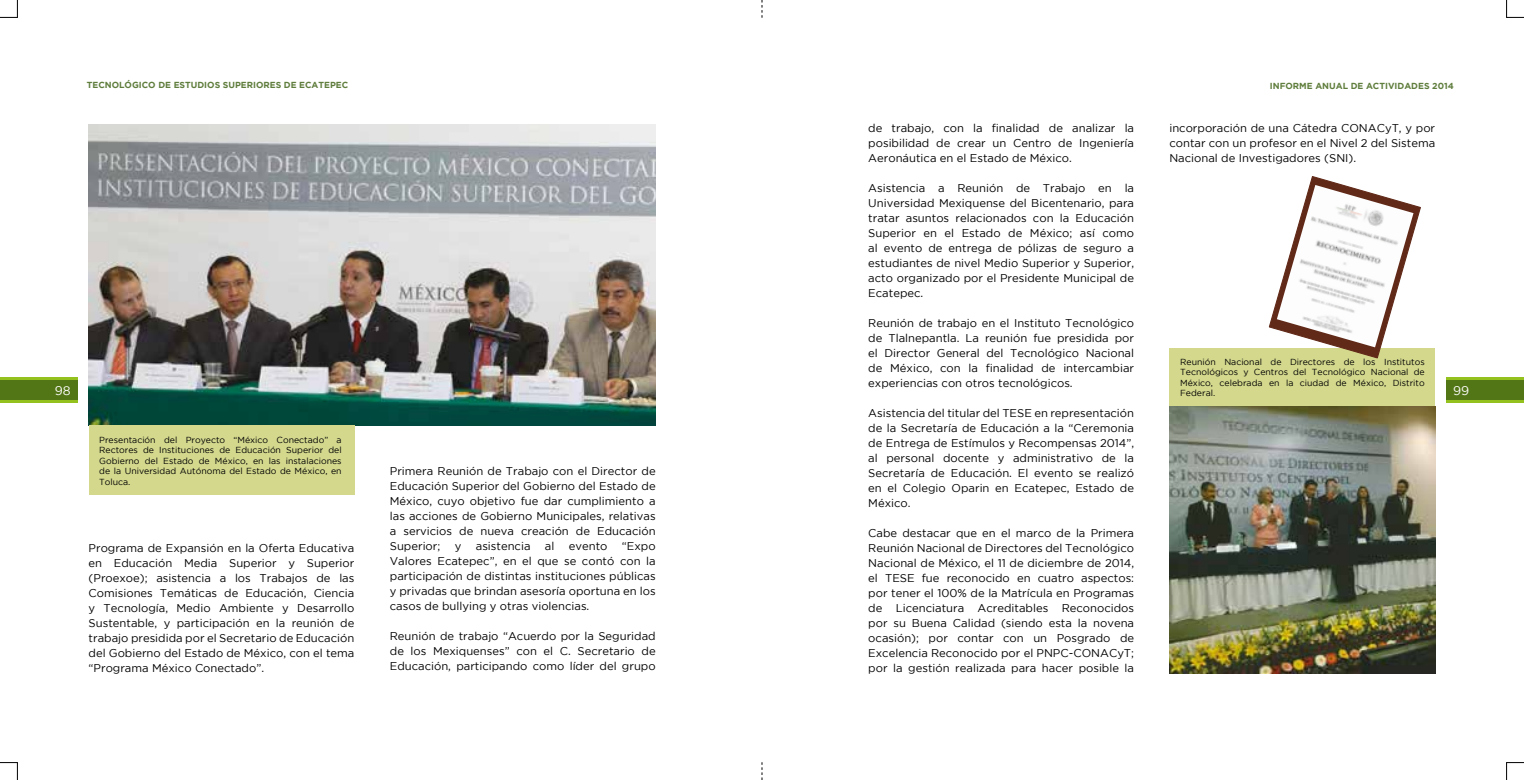
<style>
.page{position:relative;width:1524px;height:780px;background:#fff}
.page>*{position:absolute;margin:0;border:0;box-sizing:border-box;transform-origin:0 0}
.t1{font:12.5px "Gotham";color:#fff}
.t2{font:11.25px/15px "Gotham";color:#000;text-align:justify}
.t3{font:8.75px/10.5px "Gotham";color:#000;text-align:justify}
.t4{font:700 8.75px "Gotham";color:#5f7d3c}
</style>
<div class="page">
<div style="left:0;top:377px;width:78px;height:25px;background:#95c11f"></div>
<div style="left:1446px;top:377px;width:78px;height:25px;background:#95c11f"></div>
<div style="left:0;top:380px;width:78px;height:20px;background:#527516"></div>
<div style="left:1446px;top:380px;width:78px;height:20px;background:#527516"></div>
<svg style="left:1506px;top:0;width:18px;height:18px"></svg>
<svg style="left:1506px;top:762px;width:18px;height:18px"></svg>
<svg style="left:0;top:0;width:18px;height:18px"></svg>
<svg style="left:0;top:762px;width:18px;height:18px"></svg>
<svg style="left:761px;top:0;width:1px;height:18px"></svg>
<svg style="left:761px;top:762px;width:1px;height:18px"></svg>
<img style="left:89px;top:124px;width:567px;height:301px">
<div style="left:89px;top:425px;width:265px;height:69px;background:#d3d88d"></div>
<div style="left:1169px;top:348px;width:266px;height:58px;background:#d3d88d"></div>
<img style="left:1169px;top:406px;width:266px;height:267px">
<svg style="left:1268px;top:176px;width:153px;height:183px"></svg>
<img style="left:1277px;top:185px;width:136px;height:162px">
<p class="t4" style="left:87px;top:80px;width:263px">TECNOLÓGICO DE ESTUDIOS SUPERIORES DE ECATEPEC</p>
<p class="t4" style="left:1270px;top:80px;width:185px">INFORME ANUAL DE ACTIVIDADES 2014</p>
<p class="t2" style="left:1169px;top:120px;width:267px">incorporación de una Cátedra CONACyT, y por contar con un profesor en el Nivel 2 del Sistema Nacional de Investigadores (SNI).</p>
<p class="t2" style="left:868px;top:121px;width:267px">de trabajo, con la finalidad de analizar la posibilidad de crear un Centro de Ingeniería Aeronáutica en el Estado de México.</p>
<p class="t2" style="left:868px;top:181px;width:267px">Asistencia a Reunión de Trabajo en la Universidad Mexiquense del Bicentenario, para tratar asuntos relacionados con la Educación Superior en el Estado de México; así como al evento de entrega de pólizas de seguro a estudiantes de nivel Medio Superior y Superior, acto organizado por el Presidente Municipal de Ecatepec.</p>
<p class="t2" style="left:868px;top:315px;width:267px">Reunión de trabajo en el Instituto Tecnológico de Tlalnepantla. La reunión fue presidida por el Director General del Tecnológico Nacional de México, con la finalidad de intercambiar experiencias con otros tecnológicos.</p>
<p class="t2" style="left:868px;top:405px;width:267px">Asistencia del titular del TESE en representación de la Secretaría de Educación a la “Ceremonia de Entrega de Estímulos y Recompensas 2014”, al personal docente y administrativo de la Secretaría de Educación. El evento se realizó en el Colegio Oparin en Ecatepec, Estado de México.</p>
<p class="t2" style="left:868px;top:525px;width:267px">Cabe destacar que en el marco de la Primera Reunión Nacional de Directores del Tecnológico Nacional de México, el 11 de diciembre de 2014, el TESE fue reconocido en cuatro aspectos: por tener el 100% de la Matrícula en Programas de Licenciatura Acreditables Reconocidos por su Buena Calidad (siendo esta la novena ocasión); por contar con un Posgrado de Excelencia Reconocido por el PNPC-CONACyT; por la gestión realizada para hacer posible la</p>
<p class="t3" style="left:1180px;top:356px;width:246px">Reunión Nacional de Directores de los Institutos Tecnológicos y Centros del Tecnológico Nacional de México, celebrada en la ciudad de México, Distrito Federal.</p>
<p class="t1" style="left:55px;top:383px;width:17px">98</p>
<p class="t1" style="left:1453px;top:383px;width:18px">99</p>
<p class="t3" style="left:99px;top:434px;width:244px">Presentación del Proyecto “México Conectado” a Rectores de Instituciones de Educación Superior del Gobierno del Estado de México, en las instalaciones de la Universidad Autónoma del Estado de México, en Toluca.</p>
<p class="t2" style="left:390px;top:463px;width:267px">Primera Reunión de Trabajo con el Director de Educación Superior del Gobierno del Estado de México, cuyo objetivo fue dar cumplimiento a las acciones de Gobierno Municipales, relativas a servicios de nueva creación de Educación Superior;</p>
<p class="t2" style="left:455px;top:538px;width:8px">y</p>
<p class="t2" style="left:476px;top:538px;width:56px">asistencia</p>
<p class="t2" style="left:545px;top:538px;width:11px">al</p>
<p class="t2" style="left:569px;top:538px;width:40px">evento</p>
<p class="t2" style="left:390px;top:538px;width:267px;text-indent:232px">“Expo Valores Ecatepec”, en el que se contó con la participación de distintas instituciones públicas y privadas que brindan asesoría oportuna en los casos de bullying y otras violencias.</p>
<p class="t2" style="left:390px;top:628px;width:267px">Reunión de trabajo “Acuerdo por la Seguridad de los Mexiquenses” con el C. Secretario de Educación, participando como líder del grupo</p>
<p class="t2" style="left:89px;top:540px;width:267px">Programa de Expansión en la Oferta Educativa en Educación Media Superior y Superior (Proexoe); asistencia a los Trabajos de las Comisiones Temáticas de Educación, Ciencia y Tecnología, Medio Ambiente y Desarrollo Sustentable, y participación en la reunión de trabajo presidida por el Secretario de Educación del Gobierno del Estado de México, con el tema “Programa México Conectado”.</p>
</div>
